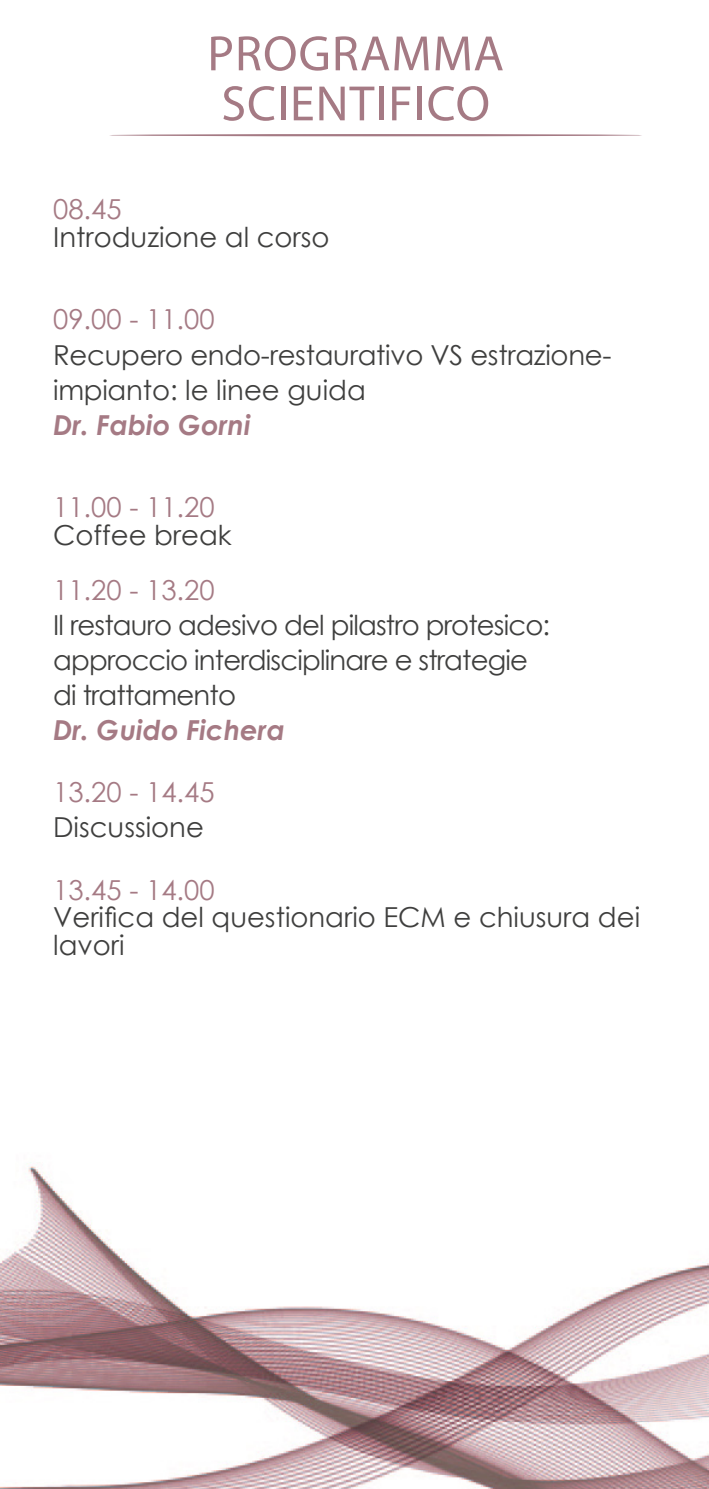
<style>
.page{position:relative;width:709px;height:1489px;background:#fff}
.page>*{position:absolute;margin:0;border:0;box-sizing:border-box;transform-origin:0 0}
.t1{font:50px/50px "Myriad Pro";letter-spacing:.02em;color:#a57a84}
.t2{font:27.5px/35px "Century Gothic";letter-spacing:-.01em;color:#3f3f3e}
.t3{font:27.5px/35px "Century Gothic";letter-spacing:-.03em;color:#3f3f3e}
.t4{font:27.5px "Century Gothic";color:#a57a84}
.t5{font:italic 700 27.5px "Century Gothic";color:#a57a84}
</style>
<div class="page">
<img style="left:0;top:1162px;width:709px;height:326px">
<hr style="left:109px;top:134px;width:533px;height:2px;background:#a57a84;border-radius:50%">
<h1 class="t1" style="left:207px;top:28px;width:298px">PROGRAMMA<br>SCIENTIFICO</h1>
<p class="t4" style="left:53px;top:190px;width:70px">08.45</p>
<p class="t2" style="left:53px;top:219px;width:278px">Introduzione al corso</p>
<p class="t4" style="left:53px;top:300px;width:163px">09.00 - 11.00</p>
<p class="t2" style="left:53px;top:336px;width:560px">Recupero endo-restaurativo VS estrazione&shy;impianto: le linee guida</p>
<p class="t5" style="left:53px;top:403px;width:199px">Dr. Fabio Gorni</p>
<p class="t4" style="left:53px;top:488px;width:163px">11.00 - 11.20</p>
<p class="t2" style="left:53px;top:516px;width:180px">Coffee break</p>
<p class="t4" style="left:53px;top:570px;width:163px">11.20 - 13.20</p>
<p class="t3" style="left:53px;top:606px;width:498px">Il restauro adesivo del pilastro protesico: approccio interdisciplinare e strategie di trattamento</p>
<p class="t5" style="left:53px;top:708px;width:233px">Dr. Guido Fichera</p>
<p class="t4" style="left:53px;top:773px;width:163px">13.20 - 14.45</p>
<p class="t2" style="left:53px;top:809px;width:152px">Discussione</p>
<p class="t4" style="left:53px;top:870px;width:163px">13.45 - 14.00</p>
<p class="t2" style="left:53px;top:903px;width:588px;line-height:27.5px">Verifica del questionario ECM e chiusura dei lavori</p>
</div>
